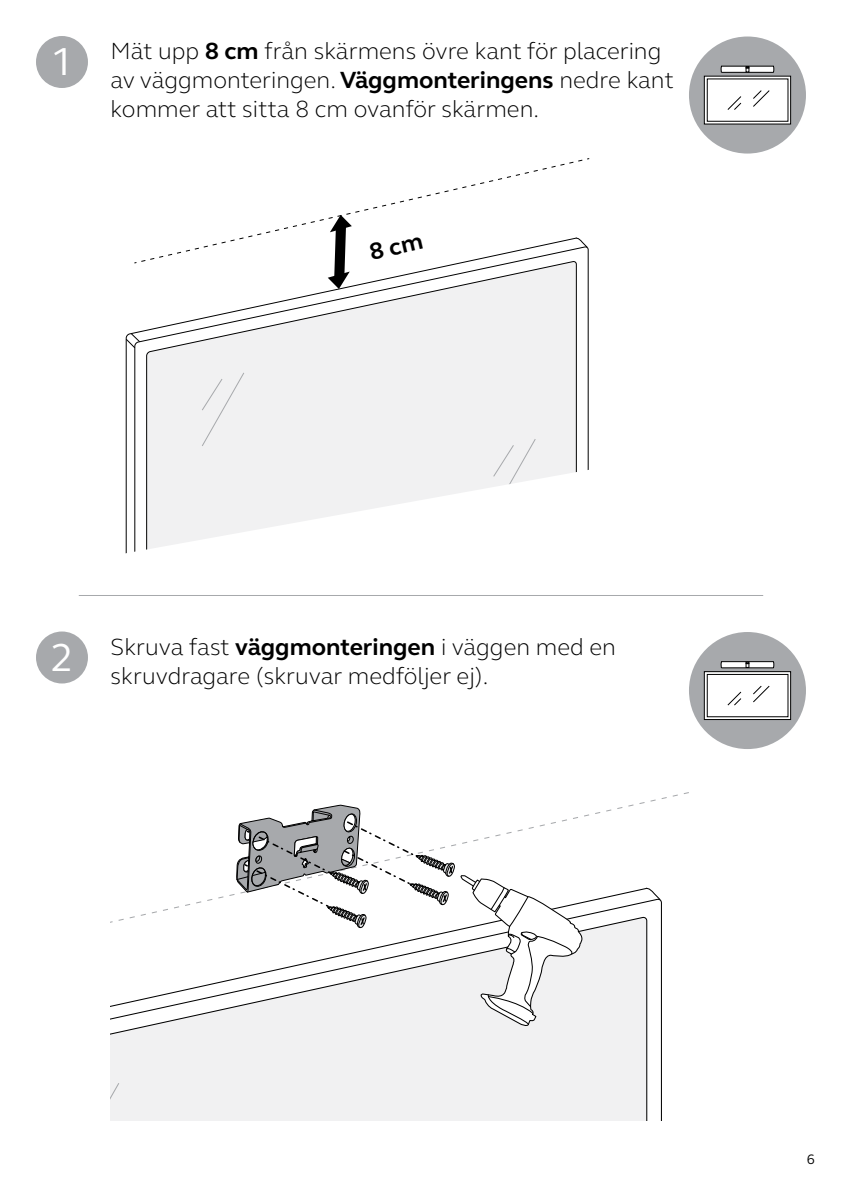
<style>
.page{position:relative;width:842px;height:1191px;background:#fff}
.page>*{position:absolute;margin:0;border:0;box-sizing:border-box;transform-origin:0 0}
.t1{font:40px "GN Elliot";color:#fff}
.t2{font:300 24px/28.8px "GN Elliot";color:#000}
.t3{font:14px "GN Elliot";color:#000}
.s1{font-weight:700}
</style>
<div class="page">
<hr style="left:79px;top:595px;width:684px;height:1px;background:#a7a9ac">
<svg style="left:134px;top:247px;width:455px;height:305px"></svg>
<svg style="left:146px;top:263px;width:431px;height:289px"></svg>
<svg style="left:583px;top:242px;width:5px;height:6px"></svg>
<svg style="left:125px;top:332px;width:16px;height:17px"></svg>
<div style="left:201px;top:372px;width:44px;height:75px;background:#f1f1f2"></div>
<svg style="left:492px;top:438px;width:44px;height:75px"></svg>
<svg style="left:328px;top:263px;width:24px;height:26px"></svg>
<svg style="left:138px;top:159px;width:445px;height:104px"></svg>
<div style="left:689px;top:36px;width:117px;height:118px;background:#a7a9ac;border-radius:50%"></div>
<svg style="left:706px;top:78px;width:83px;height:44px"></svg>
<div style="left:704px;top:76px;width:87px;height:48px;border:1px solid #010101"></div>
<div style="left:707px;top:79px;width:81px;height:42px;background:#fff"></div>
<div style="left:707px;top:79px;width:81px;height:43px;border:1px solid #010101"></div>
<svg style="left:720px;top:66px;width:54px;height:44px"></svg>
<div style="left:36px;top:36px;width:52px;height:52px;background:#a7a9ac;border-radius:50%"></div>
<svg style="left:111px;top:956px;width:537px;height:164px"></svg>
<svg style="left:111px;top:1081px;width:9px;height:39px"></svg>
<svg style="left:111px;top:792px;width:578px;height:164px"></svg>
<svg style="left:236px;top:802px;width:349px;height:225px"></svg>
<div style="left:689px;top:632px;width:117px;height:117px;background:#a7a9ac;border-radius:50%"></div>
<svg style="left:706px;top:673px;width:83px;height:45px"></svg>
<div style="left:704px;top:671px;width:87px;height:49px;border:1px solid #010101"></div>
<div style="left:707px;top:674px;width:81px;height:42px;background:#fff"></div>
<svg style="left:720px;top:661px;width:54px;height:45px"></svg>
<div style="left:36px;top:631px;width:52px;height:52px;background:#a7a9ac;border-radius:50%"></div>
<svg style="left:369px;top:237px;width:54px;height:23px"></svg>
<h1 class="t1" style="left:50px;top:35px;width:25px">1</h1>
<p class="t2" style="left:111px;top:36px;width:565px">Mät upp <span class="s1">8 cm</span> från skärmens övre kant för placering av väggmonteringen. <span class="s1">Väggmonteringens</span> nedre kant kommer att sitta 8 cm ovanför skärmen.</p>
<h1 class="t1" style="left:50px;top:630px;width:25px">2</h1>
<p class="t2" style="left:111px;top:631px;width:507px">Skruva fast <span class="s1">väggmonteringen</span> i väggen med en skruvdragare (skruvar medföljer ej).</p>
<p class="t3" style="left:807px;top:1150px;width:10px">6</p>
</div>
